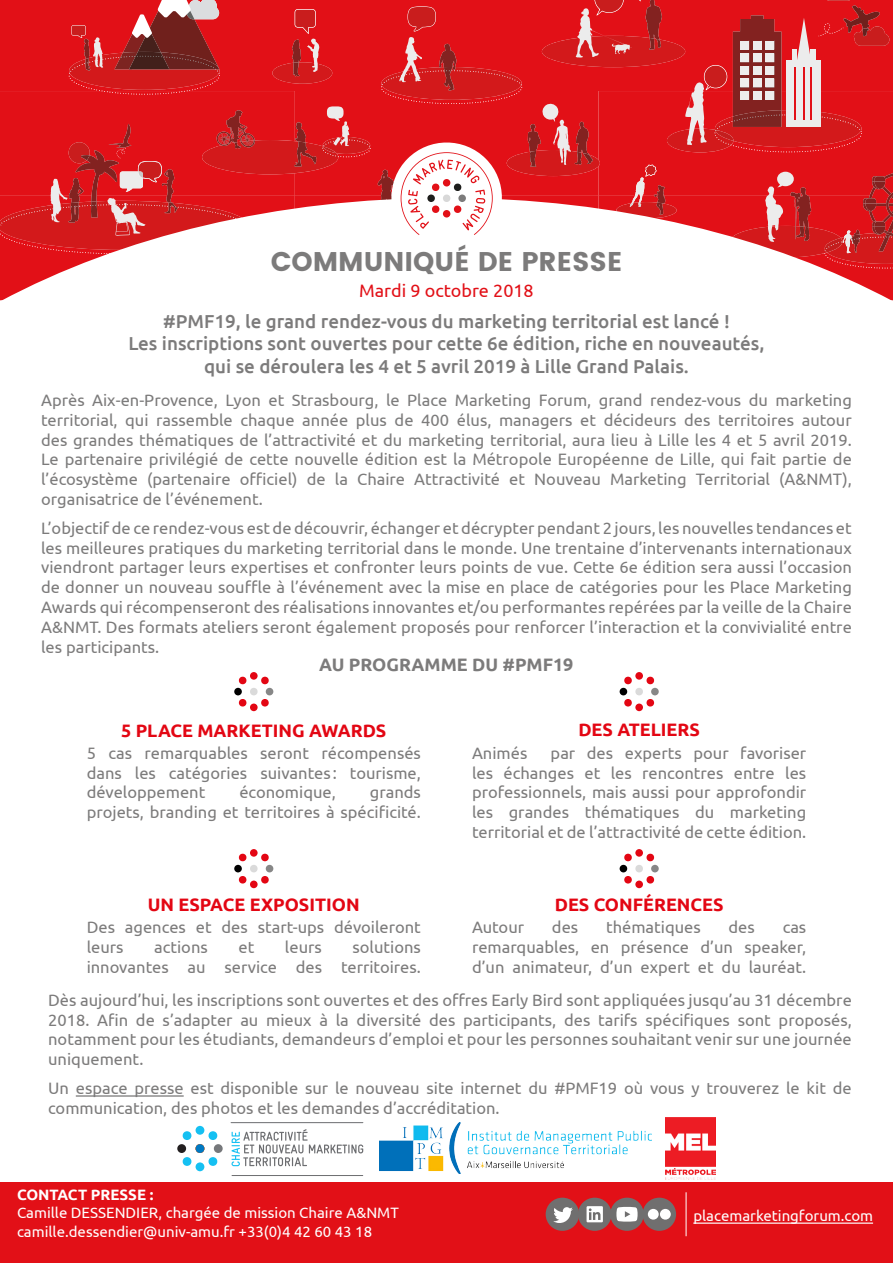
<style>
.page{position:relative;width:893px;height:1263px;background:#fff}
.page>*{position:absolute;margin:0;border:0;box-sizing:border-box;transform-origin:0 0}
.t1{font:27px "Poppins";color:#7c7b7b}
.t2{font:500 18.75px "Ubuntu";color:#7c7b7b}
.t3{font:700 18px "Ubuntu";color:#e30613}
.t4{font:700 18px "Ubuntu";color:#7c7b7b}
.t5{font:18px "Ubuntu";color:#e21017}
.t6{font:16.5px/19.8px "Ubuntu";color:#7c7b7b;text-align:justify}
.t7{font:15px "Ubuntu";color:#fff}
.t8{font:700 15px "Ubuntu";color:#fff}
</style>
<div class="page">
<div style="left:0;top:0;width:377px;height:91px;background:#e21017"></div>
<div style="left:74px;top:35px;width:303px;height:163px;background:#e21017"></div>
<svg style="left:272px;top:9px;width:60px;height:75px;background:#d92025"></svg>
<svg style="left:69px;top:0;width:151px;height:95px;background:#be3032"></svg>
<svg style="left:0;top:106px;width:371px;height:92px;background:#db1a20"></svg>
<svg style="left:0;top:198px;width:893px;height:103px"></svg>
<svg style="left:377px;top:0;width:516px;height:268px"></svg>
<hr style="left:76px;top:1095px;width:108px;height:2px;background:#7c7b7b">
<div style="left:0;top:1183px;width:893px;height:80px;background:#e21017"></div>
<div style="left:546px;top:1198px;width:33px;height:33px;background:#706f6f;border-radius:50%"></div>
<svg style="left:553px;top:1207px;width:20px;height:16px"></svg>
<div style="left:610px;top:1198px;width:34px;height:33px;background:#706f6f;border-radius:50%"></div>
<svg style="left:616px;top:1207px;width:22px;height:14px"></svg>
<div style="left:578px;top:1198px;width:33px;height:33px;background:#706f6f;border-radius:50%"></div>
<svg style="left:587px;top:1206px;width:16px;height:16px"></svg>
<div style="left:642px;top:1198px;width:34px;height:33px;background:#706f6f;border-radius:50%"></div>
<div style="left:648px;top:1209px;width:11px;height:10px;background:#fff;border-radius:50%"></div>
<div style="left:660px;top:1209px;width:11px;height:10px;background:#fff;border-radius:50%"></div>
<hr style="left:686px;top:1193px;width:1px;height:43px;background:#fff">
<hr style="left:693px;top:1222px;width:180px;height:2px;background:#fff">
<div style="left:234px;top:865px;width:8px;height:7px;background:#000;border-radius:50%"></div>
<div style="left:266px;top:865px;width:7px;height:7px;background:#878787;border-radius:50%"></div>
<div style="left:250px;top:880px;width:8px;height:8px;background:#e30613;border-radius:50%"></div>
<div style="left:250px;top:849px;width:8px;height:8px;background:#e30613;border-radius:50%"></div>
<svg style="left:238px;top:853px;width:31px;height:31px"></svg>
<div style="left:234px;top:688px;width:8px;height:7px;background:#000;border-radius:50%"></div>
<div style="left:266px;top:688px;width:7px;height:7px;background:#878787;border-radius:50%"></div>
<div style="left:250px;top:703px;width:8px;height:8px;background:#e30613;border-radius:50%"></div>
<div style="left:250px;top:672px;width:8px;height:8px;background:#e30613;border-radius:50%"></div>
<svg style="left:238px;top:676px;width:31px;height:31px"></svg>
<div style="left:620px;top:865px;width:7px;height:7px;background:#000;border-radius:50%"></div>
<div style="left:651px;top:865px;width:8px;height:7px;background:#878787;border-radius:50%"></div>
<div style="left:635px;top:880px;width:8px;height:8px;background:#e30613;border-radius:50%"></div>
<div style="left:635px;top:849px;width:8px;height:8px;background:#e30613;border-radius:50%"></div>
<svg style="left:624px;top:853px;width:30px;height:31px"></svg>
<div style="left:620px;top:688px;width:7px;height:7px;background:#000;border-radius:50%"></div>
<div style="left:651px;top:688px;width:8px;height:7px;background:#878787;border-radius:50%"></div>
<div style="left:635px;top:703px;width:8px;height:8px;background:#e30613;border-radius:50%"></div>
<div style="left:635px;top:672px;width:8px;height:8px;background:#e30613;border-radius:50%"></div>
<svg style="left:624px;top:676px;width:30px;height:31px"></svg>
<div style="left:177px;top:1144px;width:9px;height:9px;background:#231f20;border-radius:50%"></div>
<div style="left:214px;top:1144px;width:9px;height:9px;background:#76787b;border-radius:50%"></div>
<div style="left:196px;top:1162px;width:8px;height:9px;background:#15c0f2;border-radius:50%"></div>
<div style="left:196px;top:1126px;width:8px;height:9px;background:#15c0f2;border-radius:50%"></div>
<svg style="left:182px;top:1131px;width:36px;height:35px"></svg>
<svg style="left:232px;top:1129px;width:131px;height:37px"></svg>
<hr style="left:232px;top:1175px;width:131px;height:1px;background:#6c6d70">
<hr style="left:231px;top:1122px;width:132px;height:1px;background:#6c6d70">
<img style="left:380px;top:1122px;width:272px;height:51px">
<img style="left:665px;top:1117px;width:51px;height:62px">
<p class="t1" style="left:271px;top:246px;width:353px">COMMUNIQUÉ DE PRESSE</p>
<p class="t5" style="left:359px;top:280px;width:176px">Mardi 9 octobre 2018</p>
<p class="t2" style="left:163px;top:309px;width:568px">#PMF19, le grand rendez-vous du marketing territorial est lancé !</p>
<p class="t2" style="left:128px;top:332px;width:638px">Les inscriptions sont ouvertes pour cette 6e édition, riche en nouveautés,</p>
<p class="t2" style="left:204px;top:354px;width:486px">qui se déroulera les 4 et 5 avril 2019 à Lille Grand Palais.</p>
<p class="t6" style="left:41px;top:390px;width:812px">Après Aix-en-Provence, Lyon et Strasbourg, le Place Marketing Forum, grand rendez-vous du marketing territorial, qui rassemble chaque année plus de 400 élus, managers et décideurs des territoires autour des grandes thématiques de l’attractivité et du marketing territorial, aura lieu à Lille les 4 et 5 avril 2019.<br>Le partenaire privilégié de cette nouvelle édition est la Métropole Européenne de Lille, qui fait partie de l’écosystème (partenaire officiel) de la Chaire Attractivité et Nouveau Marketing Territorial (A&amp;NMT), organisatrice de l’événement.</p>
<p class="t6" style="left:41px;top:517px;width:812px">L’objectif de ce rendez-vous est de découvrir, échanger et décrypter pendant 2 jours, les nouvelles tendances et les meilleures pratiques du marketing territorial dans le monde. Une trentaine d’intervenants internationaux viendront partager leurs expertises et confronter leurs points de vue. Cette 6e édition sera aussi l’occasion de donner un nouveau souffle à l’événement avec la mise en place de catégories pour les Place Marketing Awards qui récompenseront des réalisations innovantes et/ou performantes repérées par la veille de la Chaire A&amp;NMT. Des formats ateliers seront également proposés pour renforcer l’interaction et la convivialité entre les participants.</p>
<p class="t4" style="left:319px;top:654px;width:256px">AU PROGRAMME DU #PMF19</p>
<p class="t3" style="left:121px;top:719px;width:267px">5 PLACE MARKETING AWARDS</p>
<p class="t6" style="left:87px;top:743px;width:336px">5 cas remarquables seront récompensés dans les catégories suivantes : tourisme, développement</p>
<p class="t6" style="left:87px;top:782px;width:336px;text-align:right">grands<br>projets, branding et territoires à spécificité.</p>
<p class="t6" style="left:239px;top:782px;width:98px">économique,</p>
<p class="t3" style="left:148px;top:894px;width:213px">UN ESPACE EXPOSITION</p>
<p class="t6" style="left:87px;top:917px;width:336px">Des agences et des start-ups dévoileront leurs</p>
<p class="t6" style="left:87px;top:937px;width:336px;text-align:right">solutions<br>innovantes au service des territoires.</p>
<p class="t6" style="left:154px;top:937px;width:55px">actions</p>
<p class="t6" style="left:238px;top:937px;width:17px">et</p>
<p class="t6" style="left:285px;top:937px;width:38px">leurs</p>
<p class="t3" style="left:578px;top:719px;width:123px">DES ATELIERS</p>
<p class="t6" style="left:472px;top:743px;width:57px">Animés</p>
<p class="t6" style="left:472px;top:743px;width:336px;text-indent:79px">par des experts pour favoriser les échanges et les rencontres entre les professionnels, mais aussi pour approfondir les grandes thématiques du marketing territorial et de l’attractivité de cette édition.</p>
<p class="t3" style="left:555px;top:894px;width:170px">DES CONFÉRENCES</p>
<p class="t6" style="left:472px;top:917px;width:54px">Autour</p>
<p class="t6" style="left:552px;top:917px;width:28px">des</p>
<p class="t6" style="left:606px;top:917px;width:96px">thématiques</p>
<p class="t6" style="left:729px;top:917px;width:28px">des</p>
<p class="t6" style="left:472px;top:917px;width:336px;text-indent:311px">cas remarquables, en présence d’un speaker, d’un animateur, d’un expert et du lauréat.</p>
<p class="t6" style="left:48px;top:989px;width:805px">Dès aujourd’hui, les inscriptions sont ouvertes et des offres Early Bird sont appliquées jusqu’au 31 décembre 2018. Afin de s’adapter au mieux à la diversité des participants, des tarifs spécifiques sont proposés, notamment pour les étudiants, demandeurs d’emploi et pour les personnes souhaitant venir sur une journée uniquement.</p>
<p class="t6" style="left:48px;top:1078px;width:805px">Un espace presse est disponible sur le nouveau site internet du #PMF19 où vous y trouverez le kit de communication, des photos et les demandes d’accréditation.</p>
<p class="t8" style="left:17px;top:1185px;width:138px">CONTACT PRESSE :</p>
<p class="t7" style="left:17px;top:1203px;width:383px">Camille DESSENDIER, chargée de mission Chaire A&amp;NMT</p>
<p class="t7" style="left:17px;top:1223px;width:357px">camille.dessendier@univ-amu.fr +33(0)4 42 60 43 18</p>
<p class="t7" style="left:693px;top:1207px;width:181px">placemarketingforum.com</p>
</div>
